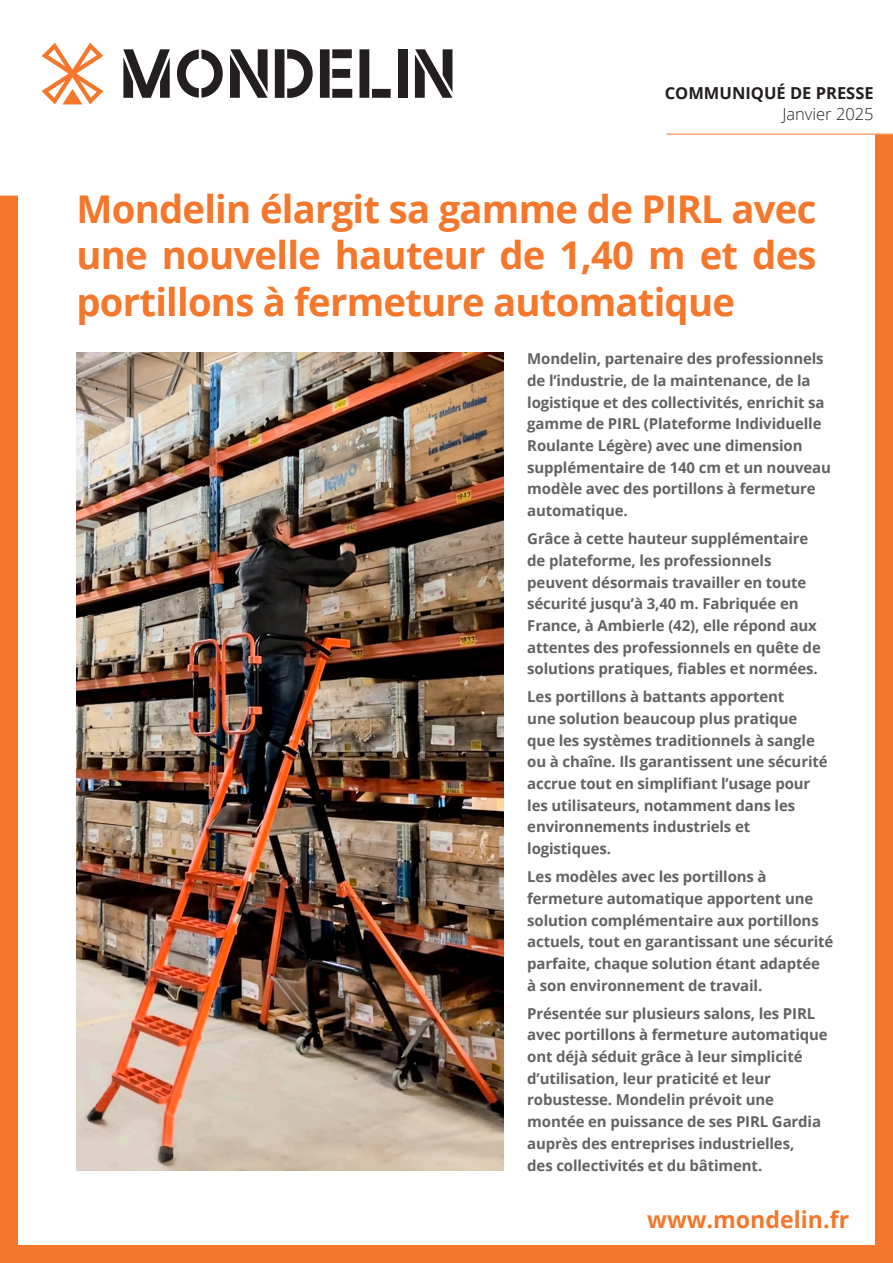
<style>
.page{position:relative;width:893px;height:1263px;background:#fff}
.page>*{position:absolute;margin:0;border:0;box-sizing:border-box;transform-origin:0 0}
.t1{font:700 38.25px/46.5px "Open Sans";letter-spacing:-.02em;color:#f4772c;text-align:justify}
.t2{font:700 23.1px "Open Sans";color:#f4772c}
.t3{font:700 16.5px "Open Sans";color:#231f20}
.t4{font:300 16.5px "Open Sans";color:#231f20}
.t5{font:700 15px/21.8px "Open Sans";letter-spacing:-.01em;color:#636366}
</style>
<div class="page">
<svg style="left:275px;top:49px;width:38px;height:49px"></svg>
<svg style="left:320px;top:49px;width:32px;height:49px"></svg>
<svg style="left:359px;top:49px;width:32px;height:49px"></svg>
<div style="left:398px;top:49px;width:10px;height:49px;background:#231f20"></div>
<svg style="left:415px;top:49px;width:37px;height:49px"></svg>
<svg style="left:42px;top:43px;width:61px;height:61px"></svg>
<svg style="left:123px;top:49px;width:47px;height:49px"></svg>
<svg style="left:177px;top:49px;width:91px;height:49px"></svg>
<img style="left:0;top:133px;width:893px;height:1130px">
<p class="t3" style="left:665px;top:81px;width:210px">COMMUNIQUÉ DE PRESSE</p>
<p class="t4" style="left:782px;top:102px;width:93px">Janvier 2025</p>
<p class="t1" style="left:77px;top:185px;width:741px">Mondelin élargit sa gamme de PIRL avec une nouvelle hauteur de 1,40 m et des portillons à fermeture automatique</p>
<p class="t5" style="left:527px;top:348px;width:305px">Mondelin, partenaire des professionnels de l’industrie, de la maintenance, de la logistique et des collectivités, enrichit sa gamme de PIRL (Plateforme Individuelle Roulante Légère) avec une dimension supplémentaire de 140 cm et un nouveau modèle avec des portillons à fermeture automatique.</p>
<p class="t5" style="left:527px;top:527px;width:295px">Grâce à cette hauteur supplémentaire de plateforme, les professionnels peuvent désormais travailler en toute sécurité jusqu’à 3,40 m. Fabriquée en France, à Ambierle (42), elle répond aux attentes des professionnels en quête de solutions pratiques, fiables et normées.</p>
<p class="t5" style="left:527px;top:686px;width:302px">Les portillons à battants apportent<br>une solution beaucoup plus pratique que les systèmes traditionnels à sangle ou à chaîne. Ils garantissent une sécurité accrue tout en simplifiant l’usage pour les utilisateurs, notamment dans les environnements industriels et logistiques.</p>
<p class="t5" style="left:527px;top:865px;width:308px">Les modèles avec les portillons à fermeture automatique apportent une solution complémentaire aux portillons actuels, tout en garantissant une sécurité parfaite, chaque solution étant adaptée<br>à son environnement de travail.</p>
<p class="t5" style="left:527px;top:1002px;width:302px">Présentée sur plusieurs salons, les PIRL avec portillons à fermeture automatique ont déjà séduit grâce à leur simplicité d’utilisation, leur praticité et leur robustesse. Mondelin prévoit une montée en puissance de ses PIRL Gardia auprès des entreprises industrielles,<br>des collectivités et du bâtiment.</p>
<p class="t2" style="left:647px;top:1203px;width:203px">www.mondelin.fr</p>
</div>
